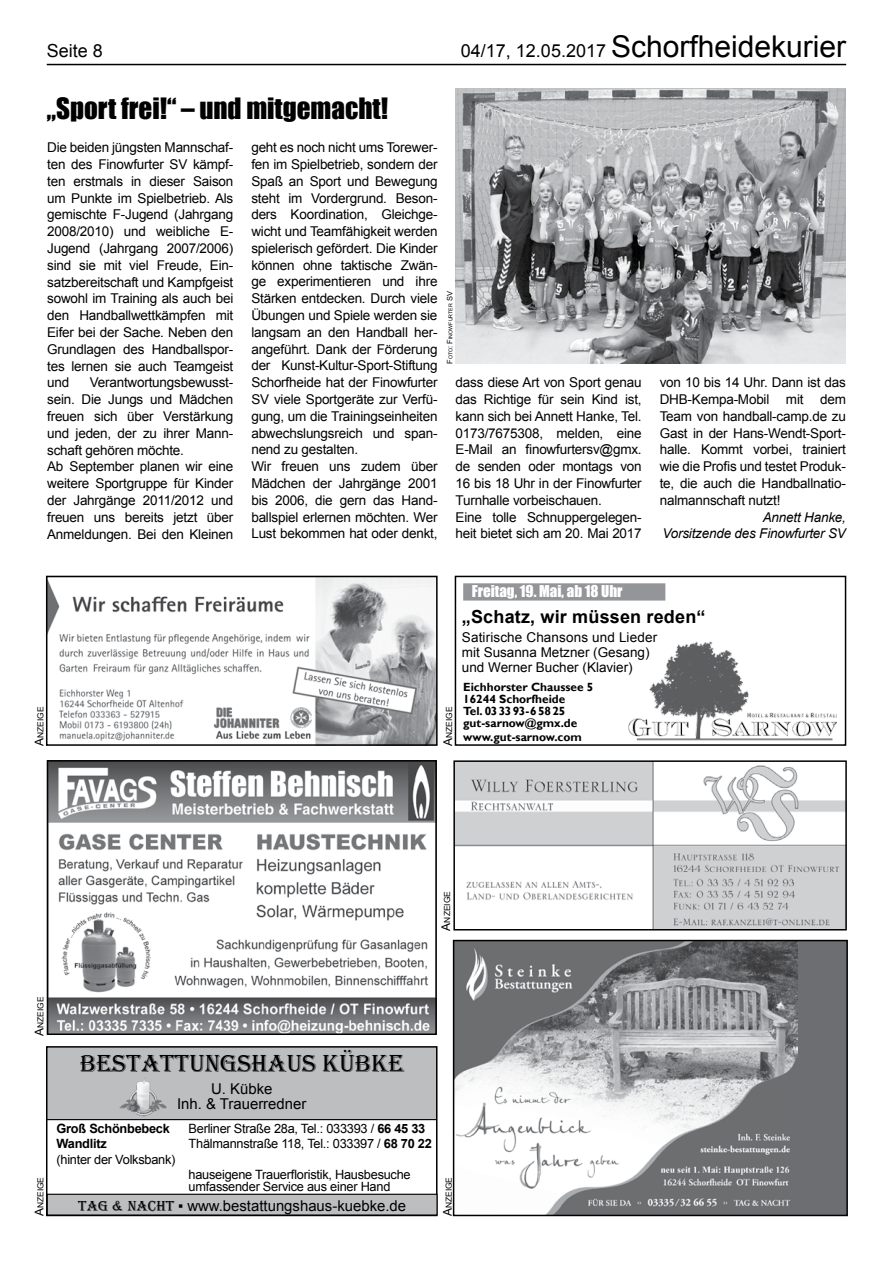
<style>
.page{position:relative;width:893px;height:1263px;background:#fff}
.page>*{position:absolute;margin:0;border:0;box-sizing:border-box;transform-origin:0 0}
.t1{font:30px "Arial";color:#000}
.t2{font:27px "Impact";color:#000}
.t3{font:25.35px "Algerian";color:#000}
.t4{font:700 18px "Arial";letter-spacing:.01em;color:#000}
.t5{font:18px "Arial";color:#000}
.t6{font:15px "Impact";color:#fff}
.t7{font:14.85px/15px "Arial";color:#000;text-align:center}
.t8{font:13.5px/16.8px "Arial";letter-spacing:-.015em;color:#000}
.t9{font:italic 13.5px/16.8px "Arial";letter-spacing:-.015em;color:#000;text-align:right}
.t10{font:12.75px/12px "Arial";letter-spacing:-.02em;color:#000}
.t11{font:700 12.75px "Arial";letter-spacing:-.02em;color:#000}
.t12{font:700 11.85px/12px "Gill Sans";color:#000}
.t13{font:8.4px "Arial";color:#000}
.t14{font:5.25px "Arial";color:#000}
.s1{font-size:18px}
.s2{font-size:7.5px}
.s3{font-size:12px}
.s4{font-weight:700}
.s5{font-family:"Algerian"}
.s6{font-family:"Arial Narrow"}
</style>
<div class="page">
<hr style="left:47px;top:64px;width:799px;height:1px;background:#000">
<img style="left:50px;top:763px;width:384px;height:269px">
<div style="left:47px;top:760px;width:390px;height:275px;border:2px solid #000"></div>
<div style="left:782px;top:941px;width:65px;height:274px;background:#6d6e71"></div>
<img style="left:456px;top:943px;width:341px;height:270px">
<div style="left:453px;top:940px;width:395px;height:276px;border:2px solid #000"></div>
<div style="left:47px;top:1047px;width:389px;height:72px;background:#bcbec0"></div>
<div style="left:46px;top:1046px;width:391px;height:170px;border:2px solid #000"></div>
<div style="left:47px;top:1194px;width:390px;height:21px;background:#bcbec0"></div>
<div style="left:47px;top:1194px;width:391px;height:21px;border:1px solid #000"></div>
<hr style="left:46px;top:1119px;width:391px;height:1px;background:#000">
<img style="left:119px;top:1078px;width:48px;height:38px">
<img style="left:49px;top:579px;width:386px;height:164px">
<div style="left:46px;top:576px;width:392px;height:170px;border:2px solid #000"></div>
<img style="left:456px;top:763px;width:388px;height:164px">
<div style="left:453px;top:760px;width:394px;height:170px;border:2px solid #000"></div>
<div style="left:455px;top:576px;width:391px;height:170px;border:2px solid #000"></div>
<div style="left:463px;top:583px;width:202px;height:17px;background:#939598"></div>
<img style="left:628px;top:641px;width:208px;height:99px">
<img style="left:455px;top:88px;width:390px;height:276px">
<h3 class="t5" style="left:47px;top:39px;width:58px">Seite 8</h3>
<h1 class="t1" style="left:461px;top:27px;width:387px"><span class="s1">04/17, 12.05.2017</span> Schorfheidekurier</h1>
<h2 class="t2" style="left:47px;top:87px;width:343px">„Sport frei!“ – und mitgemacht!</h2>
<p class="t8" style="left:47px;top:139px;width:188px;text-align:justify">Die beiden jüngsten Mannschaf&shy;ten des Finowfurter SV kämpf&shy;ten erstmals in dieser Saison um Punkte im Spielbetrieb. Als gemischte F-Jugend (Jahrgang 2008/2010) und weibliche E-Jugend (Jahrgang 2007/2006) sind sie mit viel Freude, Ein&shy;satzbereitschaft und Kampfgeist sowohl im Training als auch bei den Handballwettkämpfen mit Eifer bei der Sache. Neben den Grundlagen des Handballspor&shy;tes lernen sie auch Teamgeist und</p>
<p class="t8" style="left:47px;top:374px;width:188px;text-indent:43px">Verantwortungsbewusst&shy;sein. Die Jungs und Mädchen freuen sich über Verstärkung und jeden, der zu ihrer Mann&shy;schaft gehören möchte.<br>Ab September planen wir eine weitere Sportgruppe für Kinder der Jahrgänge 2011/2012 und freuen uns bereits jetzt über<br>Anmeldungen. Bei den Kleinen</p>
<p class="t8" style="left:251px;top:139px;width:188px">geht es noch nicht ums Torewer&shy;fen im Spielbetrieb, sondern der<br>Spaß an Sport und Bewegung steht im Vordergrund. Beson&shy;ders Koordination, Gleichge&shy;wicht und Teamfähigkeit werden spielerisch gefördert. Die Kinder können ohne taktische Zwän&shy;ge experimentieren und ihre<br>Stärken entdecken. Durch viele<br>Übungen und Spiele werden sie langsam an den Handball her&shy;angeführt. Dank der Förderung der Kunst-Kultur-Sport-Stiftung<br>Schorfheide hat der Finowfurter<br>SV viele Sportgeräte zur Verfü&shy;gung, um die Trainingseinheiten abwechslungsreich und span&shy;nend zu gestalten.<br>Wir freuen uns zudem über<br>Mädchen der Jahrgänge 2001 bis 2006, die gern das Hand&shy;ballspiel erlernen möchten. Wer<br>Lust bekommen hat oder denkt,</p>
<p class="t14" style="left:447px;top:364px;width:73px;rotate:-90deg"><span class="s2">F</span>oto<span class="s2">: F</span>inowfu rter <span class="s2">SV</span></p>
<p class="t8" style="left:456px;top:374px;width:188px">dass diese Art von Sport genau das Richtige für sein Kind ist, kann sich bei Annett Hanke, Tel.<br>0173/7675308, melden, eine<br>E-Mail an finowfurtersv@gmx. de senden oder montags von<br>16 bis 18 Uhr in der Finowfurter<br>Turnhalle vorbeischauen.<br>Eine tolle Schnuppergelegen&shy;heit bietet sich am 20. Mai 2017</p>
<p class="t8" style="left:660px;top:374px;width:188px;text-align:justify">von 10 bis 14 Uhr. Dann ist das DHB-Kempa-Mobil mit dem Team von handball-camp.de zu Gast in der Hans-Wendt-Sport&shy;halle. Kommt vorbei, trainiert wie die Profis und testet Produk&shy;te, die auch die Handballnatio&shy;nalmannschaft nutzt!</p>
<p class="t9" style="left:662px;top:509px;width:185px">Annett Hanke,<br>Vorsitzende des Finowfurter SV</p>
<p class="t6" style="left:472px;top:580px;width:152px">Freitag, 19. Mai, ab 18 Uhr</p>
<h3 class="t4" style="left:462px;top:604px;width:245px">„Schatz, wir müssen reden“</h3>
<p class="t8" style="left:462px;top:630px;width:197px;line-height:15px">Satirische Chansons und Lieder mit Susanna Metzner (Gesang) und Werner Bucher (Klavier)</p>
<p class="t13" style="left:35px;top:746px;width:41px;rotate:-90deg"><span class="s3">A</span>nzeige</p>
<p class="t13" style="left:444px;top:746px;width:41px;rotate:-90deg"><span class="s3">A</span>nzeige</p>
<p class="t12" style="left:463px;top:681px;width:132px">Eichhorster Chaussee 5<br>16244 Schorfheide<br>Tel. 033393-65825 gut-sarnow@gmx.de</p>
<p class="t12" style="left:463px;top:731px;width:120px">www.gut-sarnow.com</p>
<p class="t13" style="left:442px;top:930px;width:41px;rotate:-90deg"><span class="s3">A</span>nzeige</p>
<p class="t13" style="left:35px;top:1036px;width:41px;rotate:-90deg"><span class="s3">A</span>nzeige</p>
<p class="t13" style="left:35px;top:1216px;width:41px;rotate:-90deg"><span class="s3">A</span>nzeige</p>
<h3 class="t3" style="left:80px;top:1049px;width:326px">BESTATTUNGSHAUS KÜBKE</h3>
<p class="t7" style="left:177px;top:1081px;width:131px">U. Kübke<br>Inh. &amp; Trauerredner</p>
<p class="t11" style="left:57px;top:1120px;width:115px">Groß Schönbebeck</p>
<p class="t10" style="left:189px;top:1123px;width:238px">Berliner Straße 28a, Tel.: 033393 / <span class="s4">66 45 33</span></p>
<p class="t11" style="left:57px;top:1135px;width:52px">Wandlitz</p>
<p class="t10" style="left:189px;top:1138px;width:245px">Thälmannstraße 118, Tel.: 033397 / <span class="s4">68 70 22</span></p>
<p class="t10" style="left:57px;top:1153px;width:120px">(hinter der Volksbank)</p>
<p class="t10" style="left:189px;top:1169px;width:224px">hauseigene Trauerfloristik, Hausbesuche umfassender Service aus einer Hand</p>
<p class="t7" style="left:78px;top:1199px;width:329px"><span class="s5">TAG &amp; NACHT</span> <span class="s6">▪</span> www.bestattungshaus-kuebke.de</p>
<p class="t13" style="left:443px;top:1216px;width:41px;rotate:-90deg"><span class="s3">A</span>nzeige</p>
</div>
